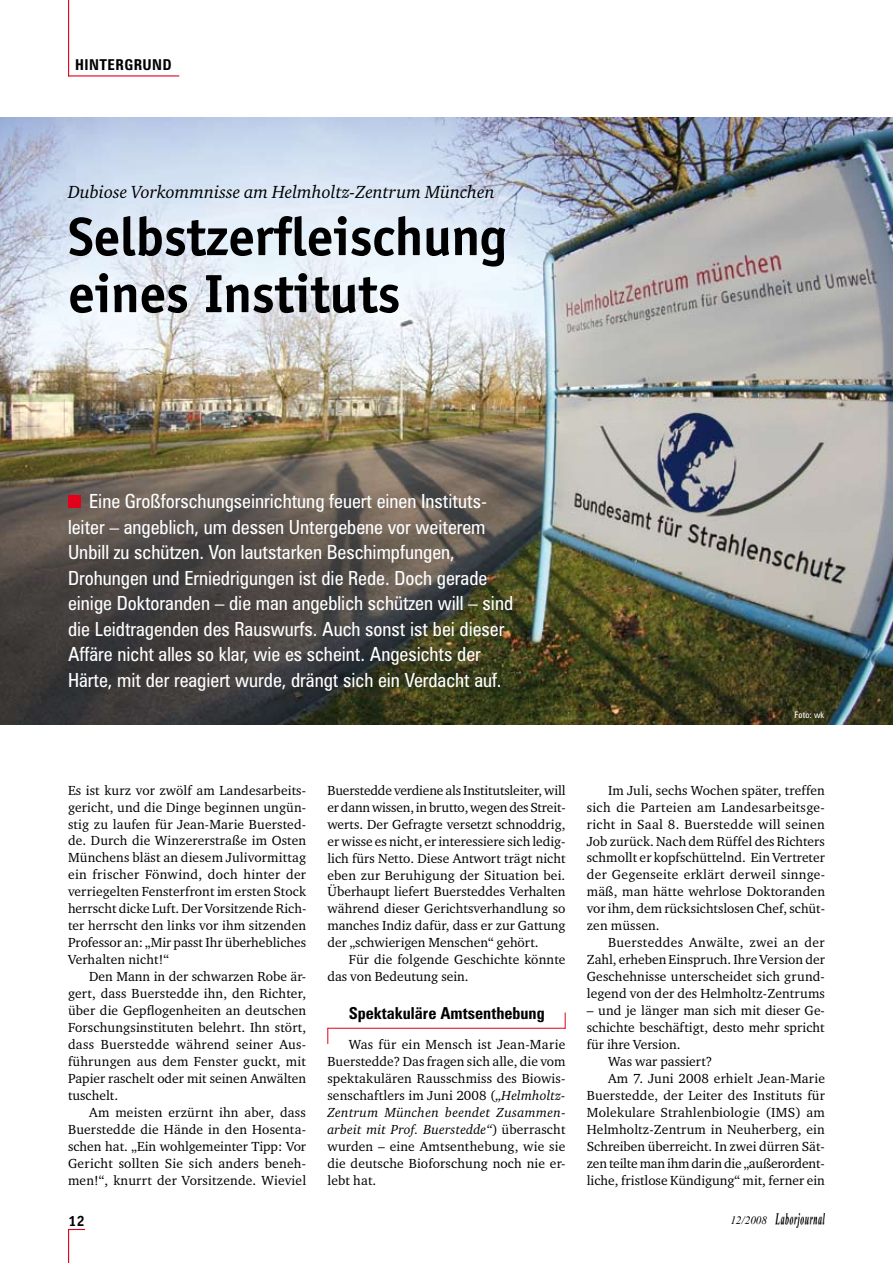
<style>
.page{position:relative;width:893px;height:1263px;background:#fff}
.page>*{position:absolute;margin:0;border:0;box-sizing:border-box;transform-origin:0 0}
.t1{font:700 54px/57px "Officina Sans";letter-spacing:-.01em;color:#000}
.t2{font:condensed 19.5px/25.5px "Zurich BT";color:#fff}
.t3{font:italic 18px "Charter ITC";color:#000}
.t4{font:700 condensed 16.5px "Zurich BT";color:#000}
.t5{font:700 condensed 15px "Zurich BT";letter-spacing:.03em;color:#000}
.t6{font:700 15px "Officina Sans";color:#000}
.t7{font:13.5px/17px "Charter ITC";letter-spacing:.01em;color:#000;text-align:justify}
.t8{font:italic 13.5px/17px "Charter IT Cby BT";letter-spacing:.025em;color:#000}
.t9{font:13.5px "Charter ITC";letter-spacing:-.01em;color:#000}
.t10{font:italic 11.25px "Times New Roman";color:#000}
.t11{font:condensed 9px "Zurich BT";color:#fff}
.s1{font-family:"Charter IT Cby BT";font-style:italic}
.s2{font-family:"Charter ITC";font-style:normal}
</style>
<div class="page">
<img style="left:776px;top:1213px;width:49px;height:14px">
<hr style="left:68px;top:1229px;width:1px;height:34px;background:#e2001a">
<svg style="left:69px;top:1229px;width:16px;height:1px"></svg>
<hr style="left:68px;top:0;width:1px;height:77px;background:#e2001a">
<hr style="left:68px;top:75px;width:111px;height:2px;background:#e2001a">
<img style="left:0;top:117px;width:893px;height:607px">
<div style="left:68px;top:495px;width:13px;height:13px;background:#e2001a"></div>
<hr style="left:327px;top:1028px;width:239px;height:1px;background:#e2001a">
<svg style="left:327px;top:1028px;width:1px;height:16px"></svg>
<svg style="left:565px;top:1012px;width:1px;height:16px"></svg>
<p class="t5" style="left:75px;top:56px;width:98px">Hintergrund</p>
<h3 class="t3" style="left:68px;top:181px;width:428px">Dubiose Vorkommnisse am Helmholtz-Zentrum München</h3>
<h1 class="t1" style="left:68px;top:208px;width:440px">Selbstzerfleischung eines Instituts</h1>
<p class="t2" style="left:68px;top:488px;width:447px;text-indent:21px">Eine Großforschungseinrichtung feuert einen Instituts&shy;leiter – angeblich, um dessen Untergebene vor weiterem Unbill zu schützen. Von lautstarken Beschimpfungen, Drohungen und Erniedrigungen ist die Rede. Doch gerade einige Doktoranden – die man angeblich schützen will – sind die Leidtragenden des Rauswurfs. Auch sonst ist bei dieser Affäre nicht alles so klar, wie es scheint. Angesichts der Härte, mit der reagiert wurde, drängt sich ein Verdacht auf.</p>
<p class="t11" style="left:794px;top:709px;width:31px">Foto: wk</p>
<p class="t7" style="left:68px;top:781px;width:240px">Es ist kurz vor zwölf am Landesarbeits&shy;gericht, und die Dinge beginnen ungün&shy;stig zu laufen für Jean-Marie Buersted&shy;de. Durch die Winzererstraße im Osten Münchens bläst an diesem Julivormittag ein frischer Fönwind, doch hinter der verriegelten Fensterfront im ersten Stock herrscht dicke Luft. Der Vorsitzende Rich&shy;ter herrscht den links vor ihm sitzenden Professor an: „Mir passt Ihr überhebliches Verhalten nicht!“</p>
<p class="t7" style="left:68px;top:968px;width:240px;text-indent:21px">Den Mann in der schwarzen Robe är&shy;gert, dass Buerstedde ihn, den Richter, über die Gepflogenheiten an deutschen Forschungsinstituten belehrt. Ihn stört, dass Buerstedde während seiner Aus&shy;führungen aus dem Fenster guckt, mit Papier raschelt oder mit seinen Anwälten tuschelt.</p>
<p class="t7" style="left:68px;top:1103px;width:240px;text-indent:21px">Am meisten erzürnt ihn aber, dass Buerstedde die Hände in den Hosenta&shy;schen hat. „Ein wohlgemeinter Tipp: Vor Gericht sollten Sie sich anders beneh&shy;men!“, knurrt der Vorsitzende. Wieviel</p>
<p class="t7" style="left:327px;top:781px;width:240px">Buerstedde verdiene als Institutsleiter, will er dann wissen, in brutto, wegen des Streit&shy;werts. Der Gefragte versetzt schnoddrig, er wisse es nicht, er interessiere sich ledig&shy;lich fürs Netto. Diese Antwort trägt nicht eben zur Beruhigung der Situation bei.<br>Überhaupt liefert Buersteddes Verhalten während dieser Gerichtsverhandlung so manches Indiz dafür, dass er zur Gattung der „schwierigen Menschen“ gehört.</p>
<p class="t7" style="left:327px;top:951px;width:240px;text-indent:21px">Für die folgende Geschichte könnte das von Bedeutung sein.</p>
<p class="t4" style="left:349px;top:1003px;width:198px">Spektakuläre Amtsenthebung</p>
<p class="t7" style="left:327px;top:1035px;width:240px;text-indent:21px">Was für ein Mensch ist Jean-Marie Buerstedde? Das fragen sich alle, die vom spektakulären Rausschmiss des Biowis&shy;senschaftlers im Juni 2008 (<span class="s1">„Helmholtz-</span></p>
<p class="t8" style="left:327px;top:1103px;width:240px">Zentrum München beendet Zusammen&shy;arbeit mit Prof. Buerstedde“<span class="s2">) überrascht</span></p>
<p class="t7" style="left:327px;top:1137px;width:240px">wurden – eine Amtsenthebung, wie sie die deutsche Bioforschung noch nie er&shy;lebt hat.</p>
<p class="t7" style="left:587px;top:781px;width:240px;text-indent:21px">Im Juli, sechs Wochen später, treffen sich die Parteien am Landesarbeitsge&shy;richt in Saal 8. Buerstedde will seinen Job zurück. Nach dem Rüffel des Richters schmollt er kopfschüttelnd. Ein Vertreter der Gegenseite erklärt derweil sinnge&shy;mäß, man hätte wehrlose Doktoranden vor ihm, dem rücksichtslosen Chef, schüt&shy;zen müssen.</p>
<p class="t7" style="left:587px;top:934px;width:240px;text-indent:21px">Buersteddes Anwälte, zwei an der Zahl, erheben Einspruch. Ihre Version der Geschehnisse unterscheidet sich grund&shy;legend von der des Helmholtz-Zentrums</p>
<p class="t7" style="left:587px;top:1002px;width:240px">– und je länger man sich mit dieser Ge-</p>
<p class="t7" style="left:587px;top:1019px;width:239px">schichte beschäftigt, desto mehr spricht</p>
<p class="t7" style="left:587px;top:1035px;width:95px">für ihre Version.</p>
<p class="t7" style="left:608px;top:1052px;width:106px">Was war passiert?</p>
<p class="t7" style="left:608px;top:1069px;width:218px">Am 7. Juni 2008 erhielt Jean-Marie</p>
<p class="t7" style="left:587px;top:1086px;width:240px">Buerstedde, der Leiter des Instituts für</p>
<p class="t7" style="left:587px;top:1103px;width:240px">Molekulare Strahlenbiologie (IMS) am</p>
<p class="t7" style="left:587px;top:1120px;width:240px">Helmholtz-Zentrum in Neuherberg, ein</p>
<p class="t7" style="left:587px;top:1137px;width:240px">Schreiben überreicht. In zwei dürren Sät-</p>
<p class="t9" style="left:587px;top:1155px;width:239px">zen teilte man ihm darin die „außerordent-</p>
<p class="t7" style="left:587px;top:1171px;width:240px">liche, fristlose Kündigung“ mit, ferner ein</p>
<p class="t6" style="left:68px;top:1211px;width:18px">12</p>
<p class="t10" style="left:730px;top:1212px;width:38px">12/2008</p>
</div>
